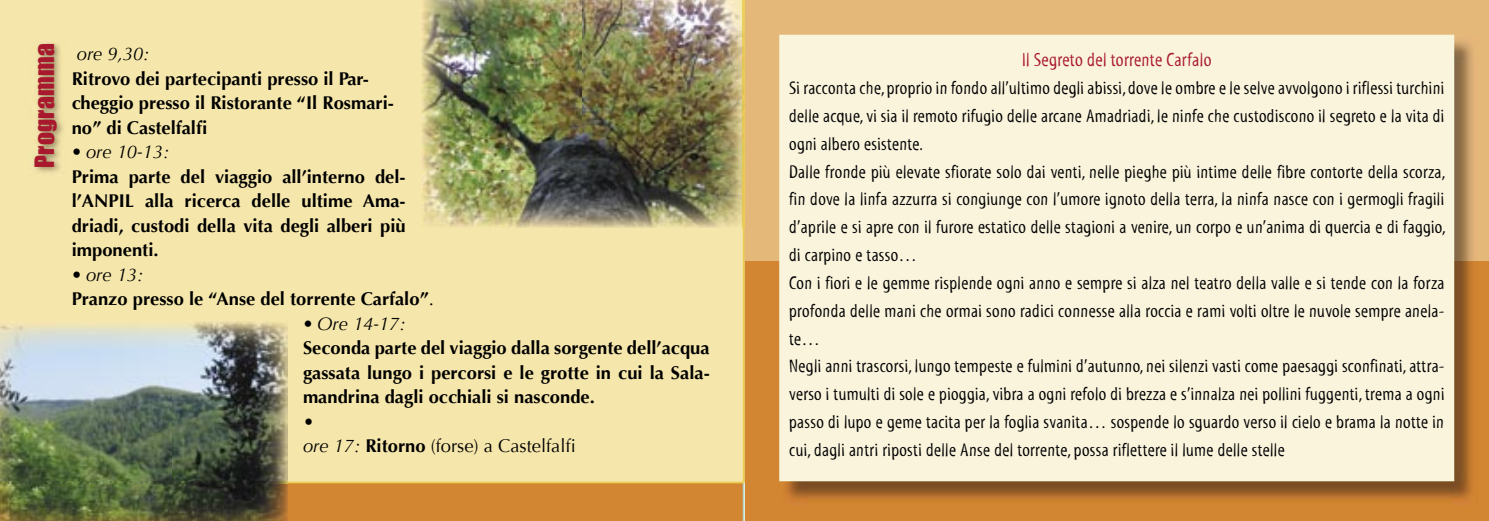
<style>
.page{position:relative;width:1489px;height:521px;background:#fff}
.page>*{position:absolute;margin:0;border:0;box-sizing:border-box;transform-origin:0 0}
.t1{font:24.5px "Impact";letter-spacing:.01em;color:#a9192d;scale:1.04 1}
.t2{font:19.25px "Myriad Std Tilt";letter-spacing:.015em;color:#a9192d}
.t3{font:18.55px/27.8px "Myriad Std Tilt";letter-spacing:.02em;color:#000}
.t4{font:700 18.38px/24.5px "Optima";color:#000}
.t5{font:18.38px/24.5px "Optima";color:#000}
.t6{font:italic 18.38px "Optima";color:#000}
.s1{font-weight:400;font-style:italic}
.s2{font-weight:400}
.s3{font-style:italic}
.s4{font-weight:700}
</style>
<div class="page">
<div style="left:288px;top:483px;width:456px;height:38px;background:#d28632"></div>
<div style="left:744px;top:0;width:744px;height:481px;background:#e4b879"></div>
<div style="left:0;top:0;width:744px;height:483px;background:#f5e6ab"></div>
<img style="left:30px;top:39px;width:36px;height:137px">
<div style="left:745px;top:261px;width:743px;height:260px;background:#d28632"></div>
<img style="left:422px;top:0;width:322px;height:227px">
<img style="left:0;top:321px;width:288px;height:200px">
<img style="left:780px;top:36px;width:693px;height:464px">
<div style="left:779px;top:35px;width:674px;height:446px;background:#faf4dd"></div>
<h1 class="t1" style="left:29px;top:168px;width:121px;rotate:-90deg">Programma</h1>
<p class="t2" style="left:1021px;top:49px;width:191px">Il Segreto del torrente Carfalo</p>
<p class="t6" style="left:77px;top:43px;width:74px">ore 9,30:</p>
<p class="t4" style="left:72px;top:66px;width:324px">Ritrovo dei partecipanti presso il Par&shy;cheggio presso il Ristorante “Il Rosmari&shy;no” di Castelfalfi</p>
<p class="t6" style="left:72px;top:141px;width:99px">• ore 10-13:</p>
<p class="t4" style="left:72px;top:164px;width:335px;text-align:justify">Prima parte del viaggio all’interno del&shy;l’ANPIL alla ricerca delle ultime Ama&shy;driadi, custodi della vita degli alberi più imponenti.</p>
<p class="t4" style="left:72px;top:262px;width:363px"><span class="s1">• ore 13:<br></span>Pranzo presso le “Anse del torrente Carfalo”<span class="s2">.</span></p>
<p class="t6" style="left:303px;top:313px;width:104px">• Ore 14-17:</p>
<p class="t4" style="left:303px;top:336px;width:408px;text-align:justify">Seconda parte del viaggio dalla sorgente dell’acqua gassata lungo i percorsi e le grotte in cui la Sala&shy;mandrina dagli occhiali si nasconde.</p>
<p class="t5" style="left:303px;top:409px;width:274px">•<br><span class="s3">ore 17:</span> <span class="s4">Ritorno</span> (forse) a Castelfalfi</p>
<p class="t3" style="left:789px;top:74px;width:658px">Si racconta che, proprio in fondo all’ultimo degli abissi, dove le ombre e le selve avvolgono i riflessi turchini delle acque, vi sia il remoto rifugio delle arcane Amadriadi, le ninfe che custodiscono il segreto e la vita di ogni albero esistente.<br>Dalle fronde più elevate sfiorate solo dai venti, nelle pieghe più intime delle fibre contorte della scorza, fin dove la linfa azzurra si congiunge con l’umore ignoto della terra, la ninfa nasce con i germogli fragili d’aprile e si apre con il furore estatico delle stagioni a venire, un corpo e un’anima di quercia e di faggio, di carpino e tasso…<br>Con i fiori e le gemme risplende ogni anno e sempre si alza nel teatro della valle e si tende con la forza profonda delle mani che ormai sono radici connesse alla roccia e rami volti oltre le nuvole sempre anela&shy;te…<br>Negli anni trascorsi, lungo tempeste e fulmini d’autunno, nei silenzi vasti come paesaggi sconfinati, attra&shy;verso i tumulti di sole e pioggia, vibra a ogni refolo di brezza e s’innalza nei pollini fuggenti, trema a ogni passo di lupo e geme tacita per la foglia svanita… sospende lo sguardo verso il cielo e brama la notte in cui, dagli antri riposti delle Anse del torrente, possa riflettere il lume delle stelle</p>
</div>
